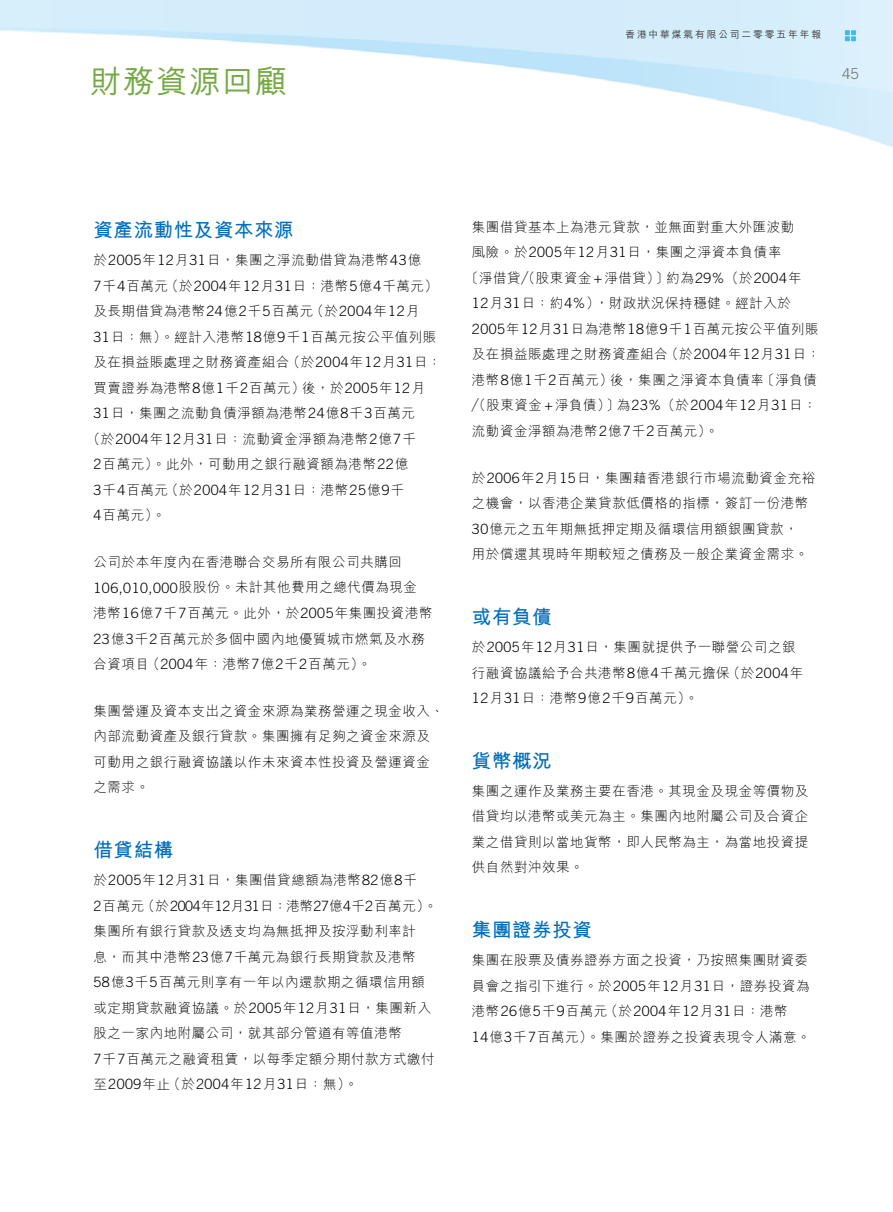
<style>
.page{position:relative;width:893px;height:1212px;background:#fff}
.page>*{position:absolute;margin:0;border:0;box-sizing:border-box;transform-origin:0 0}
.t1{font:500 31.5px "M Hei HK";letter-spacing:.05em;color:#73a943}
.t2{font:700 19.5px "M Hei HK";letter-spacing:.03em;color:#006ebc}
.t3{font:300 15px "Trade Gothic";color:#727172}
.t4{font:300 13.5px/25.5px "M Hei HK";letter-spacing:.04em;color:#000}
.t5{font:500 9.75px "M Hei HK";letter-spacing:.19em;color:#3f3b3a}
.s1{font-family:"Trade Gothic";font-size:14.1px}
</style>
<div class="page">
<svg style="left:845px;top:30px;width:11px;height:11px"></svg>
<h1 class="t1" style="left:90px;top:59px;width:198px">財務資源回顧</h1>
<p class="t5" style="left:625px;top:27px;width:197px">香港中華煤氣有限公司二零零五年年報</p>
<p class="t3" style="left:842px;top:65px;width:18px">45</p>
<h2 class="t2" style="left:94px;top:216px;width:202px">資產流動性及資本來源</h2>
<p class="t4" style="left:94px;top:247px;width:329px">於<span class="s1">2005</span>年<span class="s1">12</span>月<span class="s1">31</span>日，集團之淨流動借貸為港幣<span class="s1">43</span>億</p>
<p class="t4" style="left:94px;top:272px;width:346px"><span class="s1">7</span>千<span class="s1">4</span>百萬元（於<span class="s1">2004</span>年<span class="s1">12</span>月<span class="s1">31</span>日：港幣<span class="s1">5</span>億<span class="s1">4</span>千萬元）</p>
<p class="t4" style="left:94px;top:298px;width:327px">及長期借貸為港幣<span class="s1">24</span>億<span class="s1">2</span>千<span class="s1">5</span>百萬元（於<span class="s1">2004</span>年<span class="s1">12</span>月</p>
<p class="t4" style="left:94px;top:323px;width:344px"><span class="s1">31</span>日：無）。經計入港幣<span class="s1">18</span>億<span class="s1">9</span>千<span class="s1">1</span>百萬元按公平值列賬</p>
<p class="t4" style="left:94px;top:349px;width:349px">及在損益賬處理之財務資產組合（於<span class="s1">2004</span>年<span class="s1">12</span>月<span class="s1">31</span>日：</p>
<p class="t4" style="left:94px;top:374px;width:333px">買賣證券為港幣<span class="s1">8</span>億<span class="s1">1</span>千<span class="s1">2</span>百萬元）後，於<span class="s1">2005</span>年<span class="s1">12</span>月</p>
<p class="t4" style="left:94px;top:400px;width:323px"><span class="s1">31</span>日，集團之流動負債淨額為港幣<span class="s1">24</span>億<span class="s1">8</span>千<span class="s1">3</span>百萬元</p>
<p class="t4" style="left:87px;top:425px;width:331px">（於<span class="s1">2004</span>年<span class="s1">12</span>月<span class="s1">31</span>日：流動資金淨額為港幣<span class="s1">2</span>億<span class="s1">7</span>千</p>
<p class="t4" style="left:94px;top:451px;width:316px"><span class="s1">2</span>百萬元）。此外，可動用之銀行融資額為港幣<span class="s1">22</span>億</p>
<p class="t4" style="left:94px;top:476px;width:312px"><span class="s1">3</span>千<span class="s1">4</span>百萬元（於<span class="s1">2004</span>年<span class="s1">12</span>月<span class="s1">31</span>日：港幣<span class="s1">25</span>億<span class="s1">9</span>千</p>
<p class="t4" style="left:94px;top:502px;width:74px"><span class="s1">4</span>百萬元）。</p>
<p class="t4" style="left:94px;top:549px;width:340px">公司於本年度內在香港聯合交易所有限公司共購回<br><span class="s1">106,010,000</span>股股份。未計其他費用之總代價為現金港幣<span class="s1">16</span>億<span class="s1">7</span>千<span class="s1">7</span>百萬元。此外，於<span class="s1">2005</span>年集團投資港幣<br><span class="s1">23</span>億<span class="s1">3</span>千<span class="s1">2</span>百萬元於多個中國內地優質城市燃氣及水務合資項目（<span class="s1">2004</span>年：港幣<span class="s1">7</span>億<span class="s1">2</span>千<span class="s1">2</span>百萬元）。</p>
<p class="t4" style="left:94px;top:697px;width:352px">集團營運及資本支出之資金來源為業務營運之現金收入、內部流動資產及銀行貸款。集團擁有足夠之資金來源及可動用之銀行融資協議以作未來資本性投資及營運資金之需求。</p>
<h2 class="t2" style="left:94px;top:836px;width:81px">借貸結構</h2>
<p class="t4" style="left:94px;top:867px;width:345px">於<span class="s1">2005</span>年<span class="s1">12</span>月<span class="s1">31</span>日，集團借貸總額為港幣<span class="s1">82</span>億<span class="s1">8</span>千<br><span class="s1">2</span>百萬元（於<span class="s1">2004</span>年<span class="s1">12</span>月<span class="s1">31</span>日：港幣<span class="s1">27</span>億<span class="s1">4</span>千<span class="s1">2</span>百萬元）。集團所有銀行貸款及透支均為無抵押及按浮動利率計<br>息，而其中港幣<span class="s1">23</span>億<span class="s1">7</span>千萬元為銀行長期貸款及港幣<br><span class="s1">58</span>億<span class="s1">3</span>千<span class="s1">5</span>百萬元則享有一年以內還款期之循環信用額或定期貸款融資協議。於<span class="s1">2005</span>年<span class="s1">12</span>月<span class="s1">31</span>日，集團新入股之一家內地附屬公司，就其部分管道有等值港幣<br><span class="s1">7</span>千<span class="s1">7</span>百萬元之融資租賃，以每季定額分期付款方式繳付至<span class="s1">2009</span>年止（於<span class="s1">2004</span>年<span class="s1">12</span>月<span class="s1">31</span>日：無）。</p>
<p class="t4" style="left:472px;top:214px;width:324px">集團借貸基本上為港元貸款，並無面對重大外匯波動</p>
<p class="t4" style="left:472px;top:239px;width:311px">風險。於<span class="s1">2005</span>年<span class="s1">12</span>月<span class="s1">31</span>日，集團之淨資本負債率</p>
<p class="t4" style="left:465px;top:265px;width:338px">〔淨借貸／（股東資金<span class="s1">+</span>淨借貸）〕約為<span class="s1">29%</span>（於<span class="s1">2004</span>年</p>
<p class="t4" style="left:472px;top:290px;width:321px"><span class="s1">12</span>月<span class="s1">31</span>日：約<span class="s1">4%</span>），財政狀況保持穩健。經計入於</p>
<p class="t4" style="left:472px;top:316px;width:348px"><span class="s1">2005</span>年<span class="s1">12</span>月<span class="s1">31</span>日為港幣<span class="s1">18</span>億<span class="s1">9</span>千<span class="s1">1</span>百萬元按公平值列賬</p>
<p class="t4" style="left:472px;top:341px;width:350px">及在損益賬處理之財務資產組合（於<span class="s1">2004</span>年<span class="s1">12</span>月<span class="s1">31</span>日：</p>
<p class="t4" style="left:472px;top:367px;width:346px">港幣<span class="s1">8</span>億<span class="s1">1</span>千<span class="s1">2</span>百萬元）後，集團之淨資本負債率〔淨負債</p>
<p class="t4" style="left:472px;top:392px;width:346px">／（股東資金<span class="s1">+</span>淨負債）〕為<span class="s1">23%</span>（於<span class="s1">2004</span>年<span class="s1">12</span>月<span class="s1">31</span>日：</p>
<p class="t4" style="left:472px;top:418px;width:248px">流動資金淨額為港幣<span class="s1">2</span>億<span class="s1">7</span>千<span class="s1">2</span>百萬元）。</p>
<p class="t4" style="left:472px;top:464px;width:345px">於<span class="s1">2006</span>年<span class="s1">2</span>月<span class="s1">15</span>日，集團藉香港銀行市場流動資金充裕之機會，以香港企業貸款低價格的指標，簽訂一份港幣<br><span class="s1">30</span>億元之五年期無抵押定期及循環信用額銀團貸款，<br>用於償還其現時年期較短之債務及一般企業資金需求。</p>
<h2 class="t2" style="left:472px;top:603px;width:81px">或有負債</h2>
<p class="t4" style="left:472px;top:634px;width:333px">於<span class="s1">2005</span>年<span class="s1">12</span>月<span class="s1">31</span>日，集團就提供予一聯營公司之銀行融資協議給予合共港幣<span class="s1">8</span>億<span class="s1">4</span>千萬元擔保（於<span class="s1">2004</span>年<br><span class="s1">12</span>月<span class="s1">31</span>日：港幣<span class="s1">9</span>億<span class="s1">2</span>千<span class="s1">9</span>百萬元）。</p>
<h2 class="t2" style="left:472px;top:747px;width:81px">貨幣概況</h2>
<p class="t4" style="left:472px;top:778px;width:338px;text-align:justify">集團之運作及業務主要在香港。其現金及現金等價物及借貸均以港幣或美元為主。集團內地附屬公司及合資企業之借貸則以當地貨幣，即人民幣為主，為當地投資提供自然對沖效果。</p>
<h2 class="t2" style="left:472px;top:916px;width:121px">集團證券投資</h2>
<p class="t4" style="left:472px;top:947px;width:340px">集團在股票及債券證券方面之投資，乃按照集團財資委員會之指引下進行。於<span class="s1">2005</span>年<span class="s1">12</span>月<span class="s1">31</span>日，證券投資為港幣<span class="s1">26</span>億<span class="s1">5</span>千<span class="s1">9</span>百萬元（於<span class="s1">2004</span>年<span class="s1">12</span>月<span class="s1">31</span>日：港幣<br><span class="s1">14</span>億<span class="s1">3</span>千<span class="s1">7</span>百萬元）。集團於證券之投資表現令人滿意。</p>
</div>
